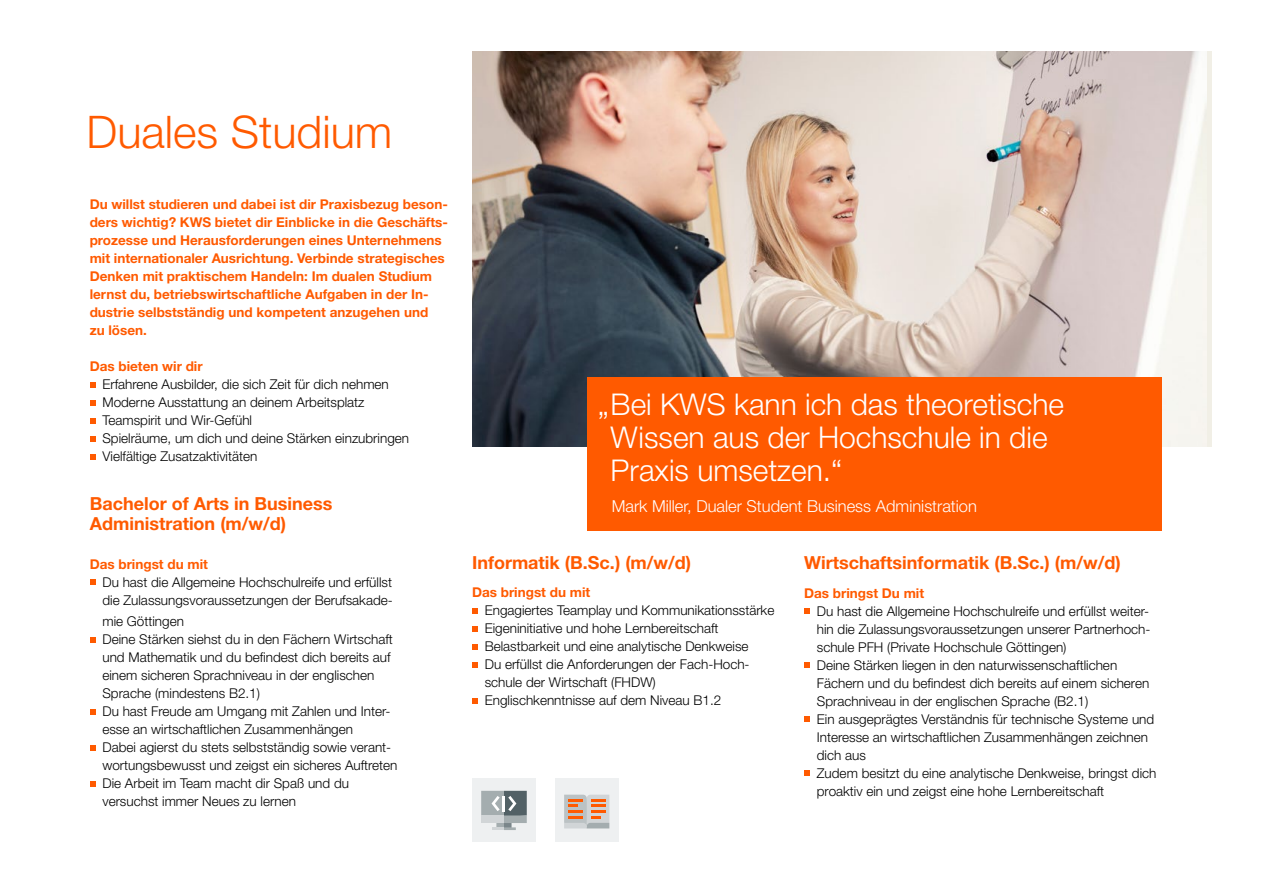
<style>
.page{position:relative;width:1263px;height:893px;background:#fff}
.page>*{position:absolute;margin:0;border:0;box-sizing:border-box;transform-origin:0 0}
.t1{font:300 45px "Helvetica Neue LT Pro";color:#ff5a00}
.t2{font:300 30px/33px "Helvetica Neue LT Pro";color:#fff}
.t3{font:700 18px "Helvetica Neue LT Pro";color:#ff5a00}
.t4{font:300 16.5px "Helvetica Neue LT Pro";color:#fff}
.t5{font:300 13.5px/18px "Helvetica Neue LT Pro";color:#000}
.t6{font:700 13.5px/18px "Helvetica Neue LT Pro";color:#ff5a00}
</style>
<div class="page">
<svg style="left:90px;top:382px;width:6px;height:6px"></svg>
<svg style="left:90px;top:400px;width:6px;height:6px"></svg>
<svg style="left:90px;top:418px;width:6px;height:6px"></svg>
<svg style="left:90px;top:436px;width:6px;height:6px"></svg>
<svg style="left:90px;top:454px;width:6px;height:6px"></svg>
<img style="left:472px;top:51px;width:734px;height:395px">
<div style="left:587px;top:377px;width:574px;height:153px;background:#ff5a00"></div>
<svg style="left:472px;top:608px;width:6px;height:5px"></svg>
<svg style="left:472px;top:626px;width:6px;height:5px"></svg>
<svg style="left:472px;top:644px;width:6px;height:5px"></svg>
<svg style="left:472px;top:662px;width:6px;height:5px"></svg>
<svg style="left:472px;top:698px;width:6px;height:5px"></svg>
<svg style="left:90px;top:579px;width:6px;height:6px"></svg>
<svg style="left:90px;top:637px;width:6px;height:6px"></svg>
<svg style="left:90px;top:709px;width:6px;height:6px"></svg>
<svg style="left:90px;top:745px;width:6px;height:6px"></svg>
<svg style="left:90px;top:781px;width:6px;height:6px"></svg>
<svg style="left:804px;top:608px;width:6px;height:6px"></svg>
<svg style="left:804px;top:662px;width:6px;height:6px"></svg>
<svg style="left:804px;top:716px;width:6px;height:6px"></svg>
<svg style="left:804px;top:770px;width:6px;height:6px"></svg>
<div style="left:555px;top:778px;width:64px;height:64px;background:#eef0f1"></div>
<div style="left:472px;top:778px;width:64px;height:64px;background:#eef0f1"></div>
<svg style="left:564px;top:795px;width:45px;height:33px"></svg>
<svg style="left:481px;top:791px;width:46px;height:39px;background:#a1aaac"></svg>
<h1 class="t1" style="left:87px;top:104px;width:307px">Duales Studium</h1>
<p class="t6" style="left:90px;top:195px;width:360px">Du willst studieren und dabei ist dir Praxisbezug beson&shy;ders wichtig? KWS bietet dir Einblicke in die Geschäfts&shy;prozesse und Herausforderungen eines Unternehmens mit internationaler Ausrichtung. Verbinde strategisches Denken mit praktischem Handeln: Im dualen Studium lernst du, betriebswirtschaftliche Aufgaben in der In&shy;dustrie selbstständig und kompetent anzugehen und<br>zu lösen.</p>
<p class="t6" style="left:90px;top:357px;width:114px">Das bieten wir dir</p>
<p class="t5" style="left:102px;top:375px;width:308px">Erfahrene Ausbilder, die sich Zeit für dich nehmen Moderne Ausstattung an deinem Arbeitsplatz Teamspirit und Wir-Gefühl<br>Spielräume, um dich und deine Stärken einzubringen Vielfältige Zusatzaktivitäten</p>
<h2 class="t2" style="left:611px;top:387px;width:455px;text-indent:-13px">„Bei KWS kann ich das theoretische<br>Wissen aus der Hochschule in die<br>Praxis umsetzen.“</h2>
<h3 class="t3" style="left:90px;top:493px;width:244px">Bachelor of Arts in Business</h3>
<p class="t4" style="left:612px;top:496px;width:367px">Mark Miller, Dualer Student Business Administration</p>
<h3 class="t3" style="left:90px;top:513px;width:198px">Administration (m/w/d)</h3>
<h3 class="t3" style="left:472px;top:551px;width:221px">Informatik (B.Sc.) (m/w/d)</h3>
<h3 class="t3" style="left:804px;top:551px;width:318px">Wirtschaftsinformatik (B.Sc.) (m/w/d)</h3>
<p class="t6" style="left:472px;top:583px;width:120px">Das bringst du mit</p>
<p class="t5" style="left:485px;top:601px;width:291px">Engagiertes Teamplay und Kommunikationsstärke Eigeninitiative und hohe Lernbereitschaft Belastbarkeit und eine analytische Denkweise<br>Du erfüllst die Anforderungen der Fach-Hoch&shy;schule der Wirtschaft (FHDW)<br>Englischkenntnisse auf dem Niveau B1.2</p>
<p class="t6" style="left:90px;top:555px;width:120px">Das bringst du mit</p>
<p class="t5" style="left:102px;top:573px;width:292px">Du hast die Allgemeine Hochschulreife und erfüllst die Zulassungsvoraussetzungen der Berufsakade-</p>
<p class="t5" style="left:102px;top:612px;width:297px">mie Göttingen<br>Deine Stärken siehst du in den Fächern Wirtschaft und Mathematik und du befindest dich bereits auf einem sicheren Sprachniveau in der englischen Sprache (mindestens B2.1)<br>Du hast Freude am Umgang mit Zahlen und Inter&shy;esse an wirtschaftlichen Zusammenhängen<br>Dabei agierst du stets selbstständig sowie verant&shy;wortungsbewusst und zeigst ein sicheres Auftreten Die Arbeit im Team macht dir Spaß und du versuchst immer Neues zu lernen</p>
<p class="t6" style="left:804px;top:583px;width:121px">Das bringst Du mit</p>
<p class="t5" style="left:817px;top:601px;width:341px">Du hast die Allgemeine Hochschulreife und erfüllst weiter&shy;hin die Zulassungsvoraussetzungen unserer Partnerhoch&shy;schule PFH (Private Hochschule Göttingen)<br>Deine Stärken liegen in den naturwissenschaftlichen Fächern und du befindest dich bereits auf einem sicheren Sprachniveau in der englischen Sprache (B2.1)<br>Ein ausgeprägtes Verständnis für technische Systeme und Interesse an wirtschaftlichen Zusammenhängen zeichnen dich aus<br>Zudem besitzt du eine analytische Denkweise, bringst dich proaktiv ein und zeigst eine hohe Lernbereitschaft</p>
</div>
